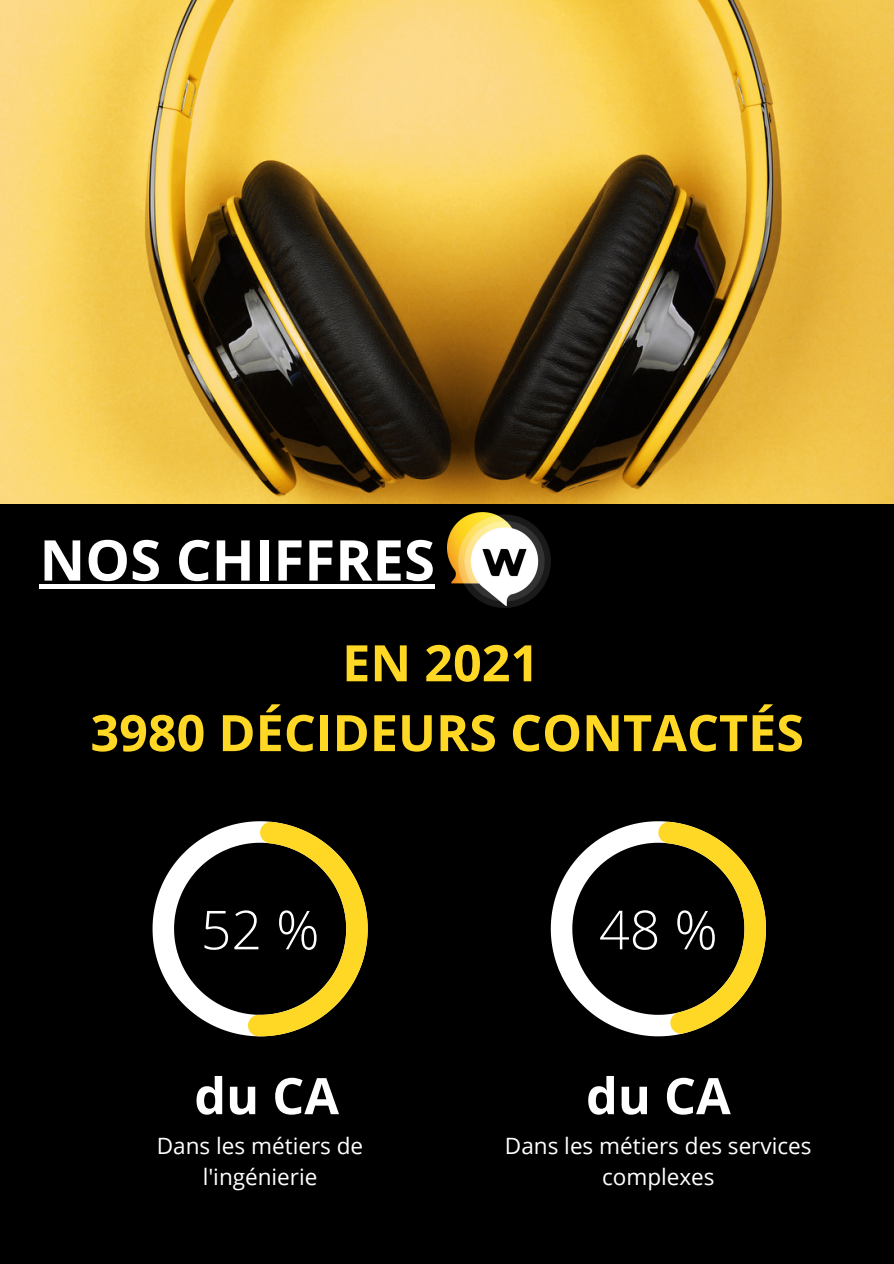
<style>
.page{position:relative;width:894px;height:1264px;background:#fff}
.page>*{position:absolute;margin:0;border:0;box-sizing:border-box;transform-origin:0 0}
.t1{font:700 56.25px "Open Sans";color:#fff}
.t2{font:300 53.7px "Open Sans";color:#fff}
.t3{font:700 50.25px "Open Sans";color:#ffd825}
.t4{font:700 50.25px "Open Sans";color:#fff}
.t5{font:22.5px/31.5px "Open Sans";color:#fff;text-align:center}
</style>
<div class="page">
<div style="left:0;top:0;width:893px;height:1263px;background:#000"></div>
<img style="left:0;top:0;width:893px;height:503px">
<img style="left:447px;top:513px;width:103px;height:94px">
<svg style="left:152px;top:822px;width:96px;height:214px"></svg>
<svg style="left:248px;top:821px;width:119px;height:215px"></svg>
<svg style="left:550px;top:821px;width:135px;height:215px"></svg>
<svg style="left:658px;top:821px;width:107px;height:212px"></svg>
<hr style="left:39px;top:584px;width:396px;height:4px;background:#fff">
<p class="t1" style="left:39px;top:520px;width:397px">NOS CHIFFRES</p>
<p class="t3" style="left:342px;top:627px;width:198px">EN 2021</p>
<p class="t3" style="left:90px;top:697px;width:714px">3980 DÉCIDEURS CONTACTÉS</p>
<p class="t2" style="left:201px;top:892px;width:120px">52 %</p>
<p class="t2" style="left:598px;top:892px;width:120px">48 %</p>
<p class="t4" style="left:194px;top:1060px;width:146px">du CA</p>
<p class="t5" style="left:157px;top:1129px;width:208px">Dans les métiers de l'ingénierie</p>
<p class="t4" style="left:586px;top:1060px;width:146px">du CA</p>
<p class="t5" style="left:505px;top:1129px;width:308px">Dans les métiers des services complexes</p>
</div>
